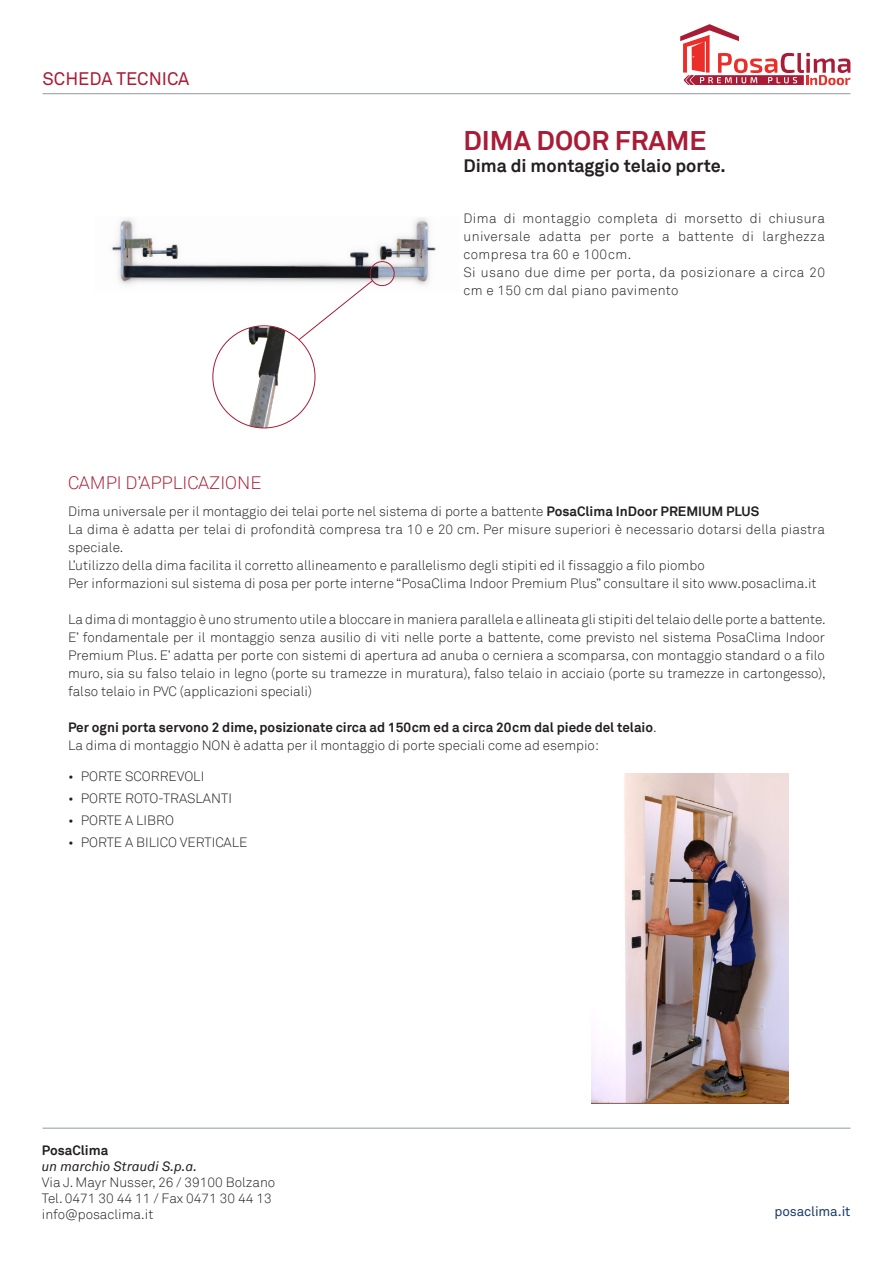
<style>
.page{position:relative;width:893px;height:1263px;background:#fff}
.page>*{position:absolute;margin:0;border:0;box-sizing:border-box;transform-origin:0 0}
.t1{font:700 27px "Akkurat";color:#a91c36}
.t2{font:700 18px "Akkurat";color:#231f20}
.descrizione_prodotto_NEW{font:300 18px "Akkurat";color:#a91c36}
.t3{font:18px "Akkurat";color:#a91c36}
.descrizione_prodotto_NEW-2{font:300 13.5px/18px "Akkurat";color:#231f20}
.descrizione_prodotto_NEW-3{font:700 13.5px "Akkurat";color:#231f20}
.descrizione_prodotto_NEW-4{font:300 13.5px/18px "Akkurat";letter-spacing:.03em;color:#231f20}
.t4{font:italic 13.5px "Akkurat";color:#231f20}
.t5{font:13.5px "Akkurat";letter-spacing:-.01em;color:#1b3b6b}
.s1{font-weight:700}
.s2{font-weight:300}
</style>
<div class="page">
<hr style="left:43px;top:93px;width:807px;height:1px;background:#9da5ab">
<hr style="left:43px;top:1127px;width:807px;height:2px;background:#9da5ab">
<svg style="left:680px;top:24px;width:170px;height:61px"></svg>
<img style="left:111px;top:218px;width:325px;height:69px">
<div style="left:370px;top:261px;width:24px;height:25px;border:1px solid #a91c36;border-radius:50%"></div>
<img style="left:220px;top:326px;width:87px;height:102px">
<svg style="left:298px;top:280px;width:75px;height:60px"></svg>
<img style="left:591px;top:774px;width:198px;height:330px">
<h2 class="t3" style="left:43px;top:68px;width:148px">SCHEDA TECNICA</h2>
<p class="t1" style="left:463px;top:124px;width:244px">DIMA DOOR FRAME</p>
<p class="t2" style="left:463px;top:154px;width:264px">Dima di montaggio telaio porte.</p>
<p class="descrizione_prodotto_NEW-2" style="left:463px;top:209px;width:363px;text-align:justify">Dima di montaggio completa di morsetto di chiusura universale adatta per porte a battente di larghezza compresa tra 60 e 100cm.</p>
<p class="descrizione_prodotto_NEW-4" style="left:463px;top:263px;width:363px">Si usano due dime per porta, da posizionare a circa 20 cm e 150 cm dal piano pavimento</p>
<p class="descrizione_prodotto_NEW" style="left:68px;top:472px;width:195px">CAMPI D’APPLICAZIONE</p>
<p class="descrizione_prodotto_NEW-2" style="left:68px;top:502px;width:693px">Dima universale per il montaggio dei telai porte nel sistema di porte a battente <span class="s1">PosaClima InDoor PREMIUM PLUS</span></p>
<p class="descrizione_prodotto_NEW-2" style="left:68px;top:520px;width:758px">La dima è adatta per telai di profondità compresa tra 10 e 20 cm. Per misure superiori è necessario dotarsi della piastra speciale.</p>
<p class="descrizione_prodotto_NEW-2" style="left:68px;top:556px;width:638px">L’utilizzo della dima facilita il corretto allineamento e parallelismo degli stipiti ed il fissaggio a filo piombo</p>
<p class="descrizione_prodotto_NEW-2" style="left:68px;top:574px;width:750px">Per informazioni sul sistema di posa per porte interne “PosaClima Indoor Premium Plus” consultare il sito www.posaclima.it</p>
<p class="descrizione_prodotto_NEW-2" style="left:68px;top:610px;width:759px;text-align:justify">La dima di montaggio è uno strumento utile a bloccare in maniera parallela e allineata gli stipiti del telaio delle porte a battente.<br>E’ fondamentale per il montaggio senza ausilio di viti nelle porte a battente, come previsto nel sistema PosaClima Indoor Premium Plus. E’ adatta per porte con sistemi di apertura ad anuba o cerniera a scomparsa, con montaggio standard o a filo muro, sia su falso telaio in legno (porte su tramezze in muratura), falso telaio in acciaio (porte su tramezze in cartongesso), falso telaio in PVC (applicazioni speciali)</p>
<p class="descrizione_prodotto_NEW-3" style="left:68px;top:719px;width:590px">Per ogni porta servono 2 dime, posizionate circa ad 150cm ed a circa 20cm dal piede del telaio<span class="s2">.</span></p>
<p class="descrizione_prodotto_NEW-2" style="left:68px;top:736px;width:532px">La dima di montaggio NON è adatta per il montaggio di porte speciali come ad esempio:</p>
<p class="descrizione_prodotto_NEW-2" style="left:68px;top:767px;width:138px">• PORTE SCORREVOLI</p>
<p class="descrizione_prodotto_NEW-2" style="left:68px;top:789px;width:165px">• PORTE ROTO-TRASLANTI</p>
<p class="descrizione_prodotto_NEW-2" style="left:68px;top:812px;width:107px">• PORTE A LIBRO</p>
<p class="descrizione_prodotto_NEW-2" style="left:68px;top:834px;width:181px">• PORTE A BILICO VERTICALE</p>
<p class="descrizione_prodotto_NEW-3" style="left:42px;top:1141px;width:68px">PosaClima</p>
<p class="t4" style="left:42px;top:1158px;width:157px">un marchio Straudi S.p.a.</p>
<p class="descrizione_prodotto_NEW-2" style="left:42px;top:1174px;width:235px;line-height:16.2px">Via J. Mayr Nusser, 26 / 39100 Bolzano<br>Tel. 0471 30 44 11 / Fax 0471 30 44 13 info@posaclima.it</p>
<p class="t5" style="left:774px;top:1204px;width:77px">posaclima.it</p>
</div>
